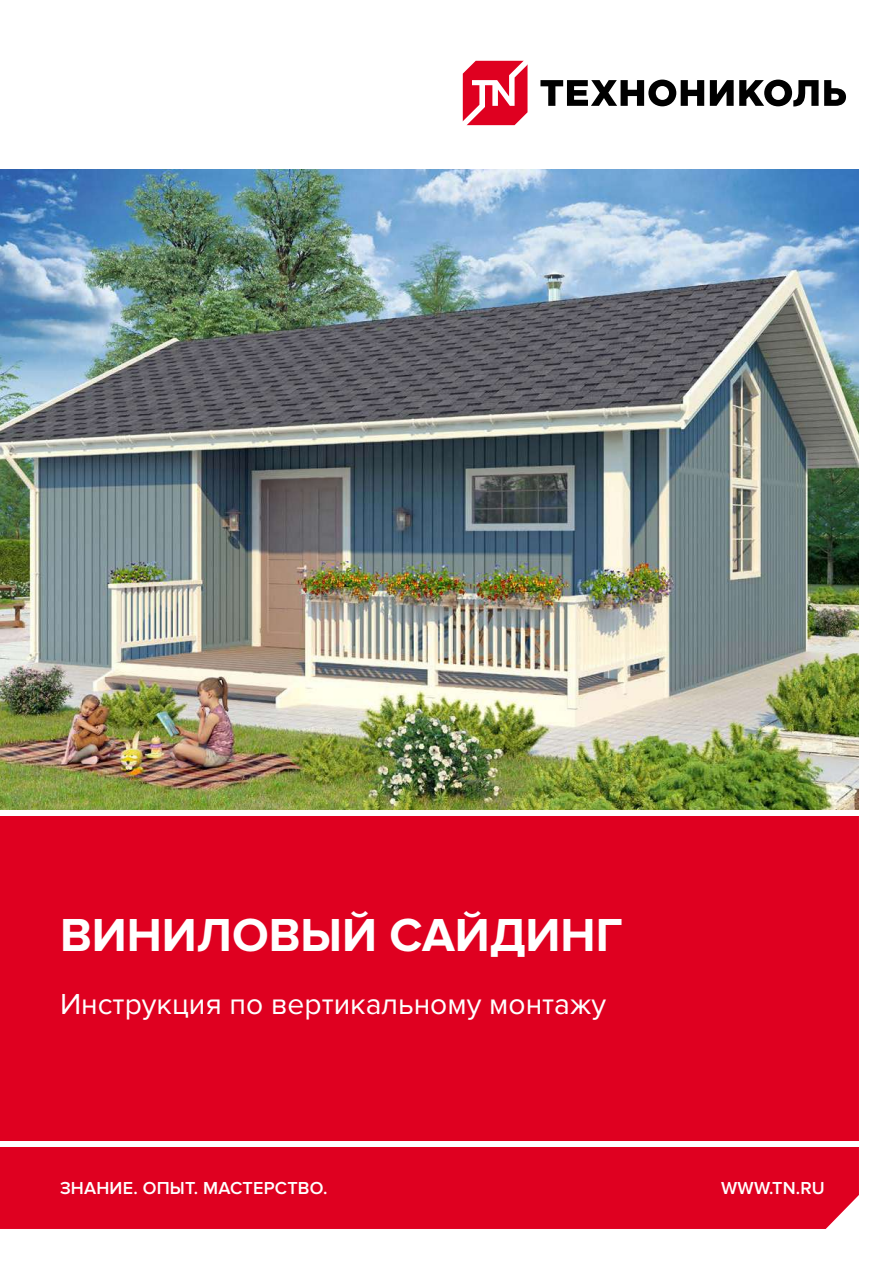
<style>
.page{position:relative;width:893px;height:1263px;background:#fff}
.page>*{position:absolute;margin:0;border:0;box-sizing:border-box;transform-origin:0 0}
.t1{font:700 48px "Proxima Nova";color:#fff}
.t2{font:30px "Proxima Nova";color:#fff}
.t3{font:600 18px "Proxima Nova";letter-spacing:.01em;color:#fff}
</style>
<div class="page">
<img style="left:0;top:169px;width:859px;height:641px">
<div style="left:0;top:1147px;width:859px;height:82px;background:#df0020"></div>
<div style="left:0;top:816px;width:859px;height:325px;background:#df0020"></div>
<svg style="left:540px;top:80px;width:164px;height:26px"></svg>
<svg style="left:463px;top:61px;width:64px;height:64px"></svg>
<svg style="left:710px;top:80px;width:136px;height:26px"></svg>
<h1 class="t1" style="left:60px;top:907px;width:565px">ВИНИЛОВЫЙ САЙДИНГ</h1>
<h2 class="t2" style="left:60px;top:987px;width:548px">Инструкция по вертикальному монтажу</h2>
<p class="t3" style="left:60px;top:1178px;width:269px">ЗНАНИЕ. ОПЫТ. МАСТЕРСТВО.</p>
<p class="t3" style="left:721px;top:1178px;width:105px">WWW.TN.RU</p>
</div>
